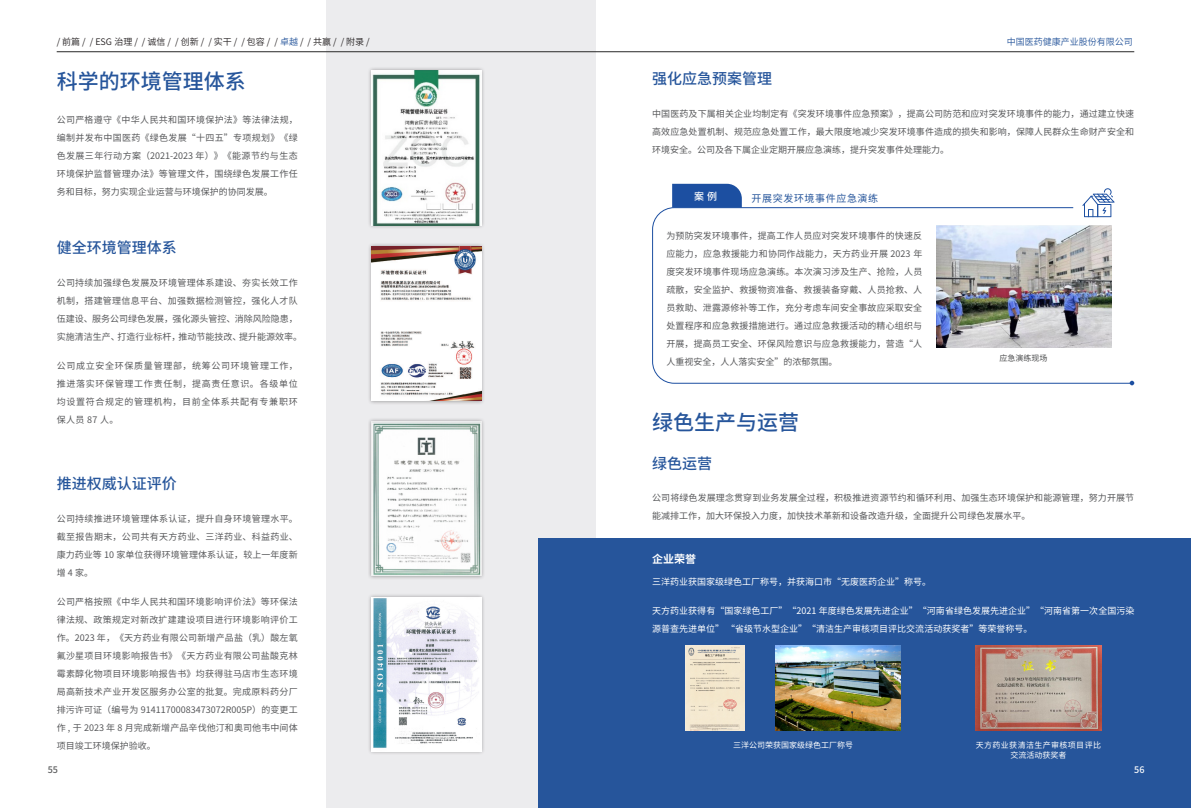
<style>
.page{position:relative;width:1191px;height:808px;background:#fff}
.page>*{position:absolute;margin:0;border:0;box-sizing:border-box;transform-origin:0 0}
.国药一级标题{font:500 21px "Source Han Sans CN";color:#26559b}
.二级标题{font:500 15px "Source Han Sans CN";color:#26559b}
.内文1{font:700 11px "Source Han Sans CN";color:#fff}
.案例标题{font:10px "Source Han Sans CN";letter-spacing:.06em;color:#26559b}
.案例两个字{font:500 10px "Source Han Sans CN";color:#fff}
.内文1-2{font:9px/18px "Source Han Sans CN";letter-spacing:.01em;color:#57585a;text-align:justify}
.内文1-3{font:9px/18px "Source Han Sans CN";color:#fff}
.内文1-4{font:9px/18px "Source Han Sans CN";letter-spacing:.03em;color:#57585a}
.t1{font:9px "Source Han Sans CN";color:#231f20}
.t2{font:9px "Source Han Sans CN";color:#26559b}
.t3{font:500 9px "Source Han Sans CN";color:#595a5b}
.t4{font:500 9px "Source Han Sans CN";color:#fff}
.内文1-5{font:8px/10px "Source Han Sans CN";letter-spacing:.045em;color:#fff;text-align:center}
.内文1-6{font:8px "Source Han Sans CN";color:#fff}
.图注_注释{font:8px "Source Han Sans CN";color:#4b4c4d}
.s1{color:#26559b}
</style>
<div class="page">
<div style="left:326px;top:0;width:269px;height:808px;background:#ececee"></div>
<div style="left:539px;top:539px;width:652px;height:269px;background:#26559b"></div>
<div style="left:672px;top:184px;width:70px;height:23px;background:#1c4fa1"></div>
<svg style="left:652px;top:207px;width:480px;height:177px"></svg>
<svg style="left:1082px;top:188px;width:32px;height:29px"></svg>
<div style="left:367px;top:67px;width:118px;height:162px;background:#231f20;opacity:.4"></div>
<img style="left:371px;top:71px;width:110px;height:154px">
<div style="left:367px;top:242px;width:118px;height:162px;background:#231f20;opacity:.4"></div>
<img style="left:371px;top:246px;width:110px;height:154px">
<div style="left:368px;top:417px;width:117px;height:163px;background:#231f20;opacity:.4"></div>
<img style="left:371px;top:422px;width:110px;height:154px">
<div style="left:367px;top:593px;width:118px;height:162px;background:#231f20;opacity:.4"></div>
<img style="left:371px;top:597px;width:110px;height:154px">
<svg style="left:1129px;top:381px;width:5px;height:4px"></svg>
<img style="left:685px;top:646px;width:60px;height:85px">
<img style="left:775px;top:646px;width:126px;height:85px">
<img style="left:975px;top:646px;width:126px;height:85px">
<hr style="left:57px;top:51px;width:1077px;height:1px;background:#282828">
<p class="t1" style="left:57px;top:36px;width:314px">/ 前篇 / / ESG 治理 / / 诚信 / / 创新 / / 实干 / / 包容 / / <span class="s1">卓越</span> / / 共赢 / / 附录 /</p>
<p class="国药一级标题" style="left:57px;top:70px;width:190px">科学的环境管理体系</p>
<p class="二级标题" style="left:652px;top:70px;width:121px">强化应急预案管理</p>
<p class="t2" style="left:1006px;top:36px;width:127px">中国医药健康产业股份有限公司</p>
<p class="内文1-2" style="left:57px;top:111px;width:242px">公司严格遵守《中华人民共和国环境保护法》等法律法规，编制并发布中国医药《绿色发展“十四五”专项规划》《绿色发展三年行动方案（2021-2023 年）》《能源节约与生态环境保护监督管理办法》等管理文件，围绕绿色发展工作任务和目标，努力实现企业运营与环境保护的协同发展。</p>
<p class="二级标题" style="left:57px;top:239px;width:121px">健全环境管理体系</p>
<p class="内文1-4" style="left:57px;top:273px;width:247px">公司持续加强绿色发展及环境管理体系建设、夯实长效工作机制，搭建管理信息平台、加强数据检测管控，强化人才队伍建设、服务公司绿色发展，强化源头管控、消除风险隐患，实施清洁生产、打造行业标杆，推动节能技改、提升能源效率。</p>
<p class="内文1-2" style="left:57px;top:357px;width:242px">公司成立安全环保质量管理部，统筹公司环境管理工作，推进落实环保管理工作责任制，提高责任意识。各级单位均设置符合规定的管理机构，目前全体系共配有专兼职环保人员 87 人。</p>
<p class="二级标题" style="left:57px;top:475px;width:121px">推进权威认证评价</p>
<p class="内文1-2" style="left:57px;top:509px;width:242px">公司持续推进环境管理体系认证，提升自身环境管理水平。截至报告期末，公司共有天方药业、三洋药业、科益药业、康力药业等 10 家单位获得环境管理体系认证，较上一年度新增4家。</p>
<p class="内文1-2" style="left:57px;top:593px;width:242px">公司严格按照《中华人民共和国环境影响评价法》等环保法律法规、政策规定对新改扩建建设项目进行环境影响评价工作。2023 年，《天方药业有限公司新增产品盐（乳）酸左氧氟沙星项目环境影响报告书》《天方药业有限公司盐酸克林霉素醇化物项目环境影响报告书》均获得驻马店市生态环境局高新技术产业开发区服务办公室的批复。完成原料药分厂排污许可证（编号为 91411700083473072R005P）的变更工作 , 于 2023 年 8 月完成新增产品辛伐他汀和奥司他韦中间体项目竣工环境保护验收。</p>
<p class="内文1-2" style="left:652px;top:105px;width:483px">中国医药及下属相关企业均制定有《突发环境事件应急预案》，提高公司防范和应对突发环境事件的能力，通过建立快速高效应急处置机制、规范应急处置工作，最大限度地减少突发环境事件造成的损失和影响，保障人民群众生命财产安全和环境安全。公司及各下属企业定期开展应急演练，提升突发事件处理能力。</p>
<p class="案例两个字" style="left:694px;top:190px;width:24px">案例</p>
<p class="案例标题" style="left:751px;top:192px;width:128px">开展突发环境事件应急演练</p>
<p class="内文1-2" style="left:666px;top:226px;width:257px">为预防突发环境事件，提高工作人员应对突发环境事件的快速反应能力，应急救援能力和协同作战能力，天方药业开展 2023 年度突发环境事件现场应急演练。本次演习涉及生产、抢险，人员疏散，安全监护、救援物资准备、救援装备穿戴、人员抢救、人员救助、泄露源修补等工作，充分考虑车间安全事故应采取安全处置程序和应急救援措施进行。通过应急救援活动的精心组织与开展，提高员工安全、环保风险意识与应急救援能力，营造“人人重视安全，人人落实安全”的浓郁氛围。</p>
<p class="国药一级标题" style="left:652px;top:410px;width:148px">绿色生产与运营</p>
<p class="二级标题" style="left:652px;top:455px;width:61px">绿色运营</p>
<p class="图注_注释" style="left:999px;top:354px;width:49px">应急演练现场</p>
<p class="内文1-2" style="left:652px;top:489px;width:483px">公司将绿色发展理念贯穿到业务发展全过程，积极推进资源节约和循环利用、加强生态环境保护和能源管理，努力开展节能减排工作，加大环保投入力度，加快技术革新和设备改造升级，全面提升公司绿色发展水平。</p>
<p class="内文1" style="left:652px;top:554px;width:45px">企业荣誉</p>
<p class="内文1-3" style="left:652px;top:573px;width:280px">三洋药业获国家级绿色工厂称号，并获海口市“无废医药企业”称号。</p>
<p class="内文1-3" style="left:652px;top:602px;width:484px">天方药业获得有“国家绿色工厂”“2021 年度绿色发展先进企业”“河南省绿色发展先进企业”“河南省第一次全国污染源普查先进单位” “省级节水型企业”“清洁生产审核项目评比交流活动获奖者”等荣誉称号。</p>
<p class="内文1-6" style="left:733px;top:741px;width:121px">三洋公司荣获国家级绿色工厂称号</p>
<p class="内文1-5" style="left:975px;top:741px;width:127px">天方药业获清洁生产审核项目评比交流活动获奖者</p>
<p class="t3" style="left:48px;top:765px;width:12px">55</p>
<p class="t4" style="left:1134px;top:765px;width:12px">56</p>
</div>
